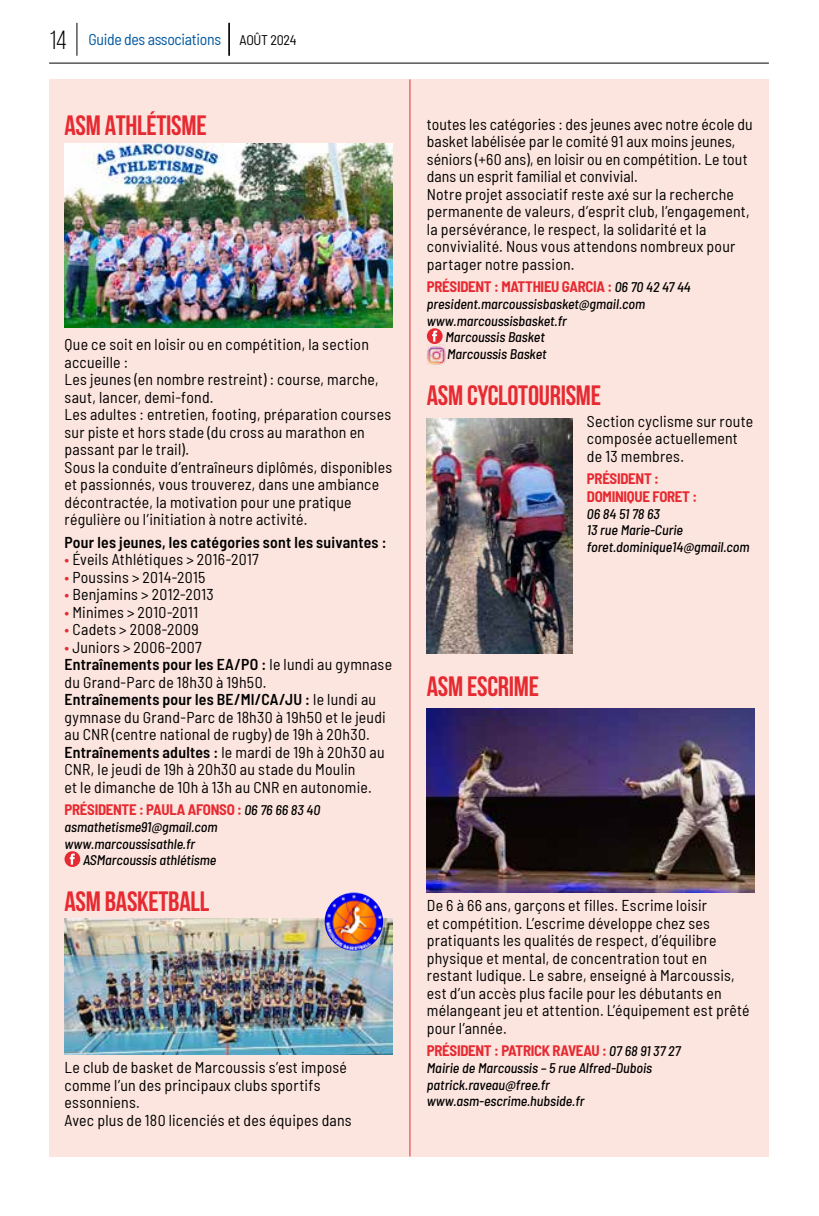
<style>
.page{position:relative;width:819px;height:1216px;background:#fff}
.page>*{position:absolute;margin:0;border:0;box-sizing:border-box;transform-origin:0 0}
.t1{font:700 28px "Bebas Neue";letter-spacing:-.01em;color:#e62a32}
.t2{font:26.25px "Bebas Neue";color:#000}
.t3{font:semi-condensed 15.75px/17.5px "Barlow";letter-spacing:.015em;color:#000}
.t4{font:600 semi-condensed 15.75px "Barlow";letter-spacing:.015em;color:#000}
.t5{font:semi-condensed 15.75px "Barlow";letter-spacing:-.02em;color:#0058a2}
.t6{font:700 semi-condensed 14.88px/17.5px "Barlow";letter-spacing:-.02em;color:#e62a32}
.t7{font:italic 500 semi-condensed 14px/16.6px "Barlow";color:#000}
.t8{font:semi-condensed 14px "Barlow";letter-spacing:-.02em;color:#000}
.s1{color:#e62a32}
.s2{font-weight:600}
.s3{font-weight:500;font-style:italic;font-size:14px;color:#000}
</style>
<div class="page">
<hr style="left:49px;top:63px;width:719px;height:1px;background:#000">
<hr style="left:76px;top:23px;width:1px;height:33px;background:#000">
<hr style="left:228px;top:23px;width:1px;height:33px;background:#000">
<hr style="left:229px;top:23px;width:1px;height:33px;background:#000">
<div style="left:50px;top:79px;width:719px;height:1077px;background:#fce5de"></div>
<svg style="left:64px;top:851px;width:16px;height:16px"></svg>
<svg style="left:70px;top:853px;width:5px;height:11px"></svg>
<img style="left:64px;top:918px;width:328px;height:136px">
<div style="left:427px;top:328px;width:15px;height:16px;background:#e62a32;border-radius:50%"></div>
<svg style="left:432px;top:330px;width:5px;height:11px"></svg>
<img style="left:427px;top:344px;width:19px;height:21px">
<img style="left:427px;top:418px;width:145px;height:235px">
<hr style="left:409px;top:79px;width:1px;height:1077px;background:#e62a32">
<img style="left:64px;top:144px;width:328px;height:183px">
<img style="left:427px;top:708px;width:327px;height:184px">
<img style="left:324px;top:892px;width:59px;height:58px;border-radius:29px">
<h2 class="t2" style="left:49px;top:26px;width:19px">14</h2>
<p class="t5" style="left:88px;top:28px;width:134px">Guide des associations</p>
<p class="t8" style="left:240px;top:30px;width:58px">AOÛT 2024</p>
<h1 class="t1" style="left:64px;top:110px;width:144px">ASM ATHLÉTISME</h1>
<p class="t3" style="left:64px;top:334px;width:329px">Que ce soit en loisir ou en compétition, la section accueille :<br>Les jeunes (en nombre restreint) : course, marche, saut, lancer, demi-fond.<br>Les adultes : entretien, footing, préparation courses sur piste et hors stade (du cross au marathon en passant par le trail).<br>Sous la conduite d’entraîneurs diplômés, disponibles et passionnés, vous trouverez, dans une ambiance décontractée, la motivation pour une pratique régulière ou l’initiation à notre activité.</p>
<p class="t4" style="left:64px;top:530px;width:323px">Pour les jeunes, les catégories sont les suivantes :</p>
<p class="t3" style="left:64px;top:549px;width:196px"><span class="s1">•</span> Éveils Athlétiques &gt; 2016-2017</p>
<p class="t3" style="left:64px;top:567px;width:142px"><span class="s1">•</span> Poussins &gt; 2014-2015</p>
<p class="t3" style="left:64px;top:584px;width:151px"><span class="s1">•</span> Benjamins &gt; 2012-2013</p>
<p class="t3" style="left:64px;top:602px;width:135px"><span class="s1">•</span> Minimes &gt; 2010-2011</p>
<p class="t3" style="left:64px;top:619px;width:136px"><span class="s1">•</span> Cadets &gt; 2008-2009</p>
<p class="t3" style="left:64px;top:637px;width:329px"><span class="s1">•</span> Juniors &gt; 2006-2007<br><span class="s2">Entraînements pour les EA/PO :</span> le lundi au gymnase du Grand-Parc de 18h30 à 19h50.<br><span class="s2">Entraînements pour les BE/MI/CA/JU :</span> le lundi au gymnase du Grand-Parc de 18h30 à 19h50 et le jeudi au CNR (centre national de rugby) de 19h à 20h30.<br><span class="s2">Entraînements adultes :</span> le mardi de 19h à 20h30 au CNR, le jeudi de 19h à 20h30 au stade du Moulin<br>et le dimanche de 10h à 13h au CNR en autonomie.</p>
<p class="t6" style="left:64px;top:800px;width:257px">PRÉSIDENTE : PAULA AFONSO : <span class="s3">06 76 66 83 40</span></p>
<p class="t7" style="left:64px;top:817px;width:155px">asmathetisme91@gmail.com www.marcoussisathle.fr</p>
<p class="t7" style="left:83px;top:850px;width:135px">ASMarcoussis athlétisme</p>
<h1 class="t1" style="left:64px;top:885px;width:146px">ASM BASKETBALL</h1>
<p class="t3" style="left:64px;top:1057px;width:288px">Le club de basket de Marcoussis s’est imposé comme l’un des principaux clubs sportifs essonniens.<br>Avec plus de 180 licenciés et des équipes dans</p>
<p class="t3" style="left:427px;top:114px;width:327px">toutes les catégories : des jeunes avec notre école du basket labélisée par le comité 91 aux moins jeunes, séniors (+60 ans), en loisir ou en compétition. Le tout dans un esprit familial et convivial.<br>Notre projet associatif reste axé sur la recherche permanente de valeurs, d’esprit club, l’engagement, la persévérance, le respect, la solidarité et la convivialité. Nous vous attendons nombreux pour partager notre passion.</p>
<p class="t6" style="left:427px;top:277px;width:265px">PRÉSIDENT : MATTHIEU GARCIA : <span class="s3">06 70 42 47 44</span></p>
<p class="t7" style="left:427px;top:295px;width:220px">president.marcoussisbasket@gmail.com</p>
<p class="t7" style="left:427px;top:311px;width:141px">www.marcoussisbasket.fr</p>
<p class="t7" style="left:445px;top:328px;width:101px">Marcoussis Basket</p>
<p class="t7" style="left:447px;top:344px;width:101px">Marcoussis Basket</p>
<h1 class="t1" style="left:427px;top:379px;width:176px">ASM CYCLOTOURISME</h1>
<p class="t3" style="left:587px;top:411px;width:168px">Section cyclisme sur route composée actuellement de 13 membres.</p>
<p class="t6" style="left:587px;top:469px;width:112px">PRÉSIDENT :<br>DOMINIQUE FORET :</p>
<p class="t7" style="left:587px;top:504px;width:164px">06 84 51 78 63<br>13 rue Marie-Curie foret.dominique14@gmail.com</p>
<h1 class="t1" style="left:427px;top:671px;width:114px">ASM ESCRIME</h1>
<p class="t3" style="left:427px;top:895px;width:324px">De 6 à 66 ans, garçons et filles. Escrime loisir<br>et compétition. L’escrime développe chez ses pratiquants les qualités de respect, d’équilibre physique et mental, de concentration tout en restant ludique. Le sabre, enseigné à Marcoussis, est d’un accès plus facile pour les débutants en mélangeant jeu et attention. L’équipement est prêté pour l’année.</p>
<p class="t6" style="left:427px;top:1041px;width:255px">PRÉSIDENT : PATRICK RAVEAU : <span class="s3">07 68 91 37 27</span></p>
<p class="t7" style="left:427px;top:1058px;width:227px">Mairie de Marcoussis – 5 rue Alfred-Dubois patrick.raveau@free.fr www.asm-escrime.hubside.fr</p>
</div>
